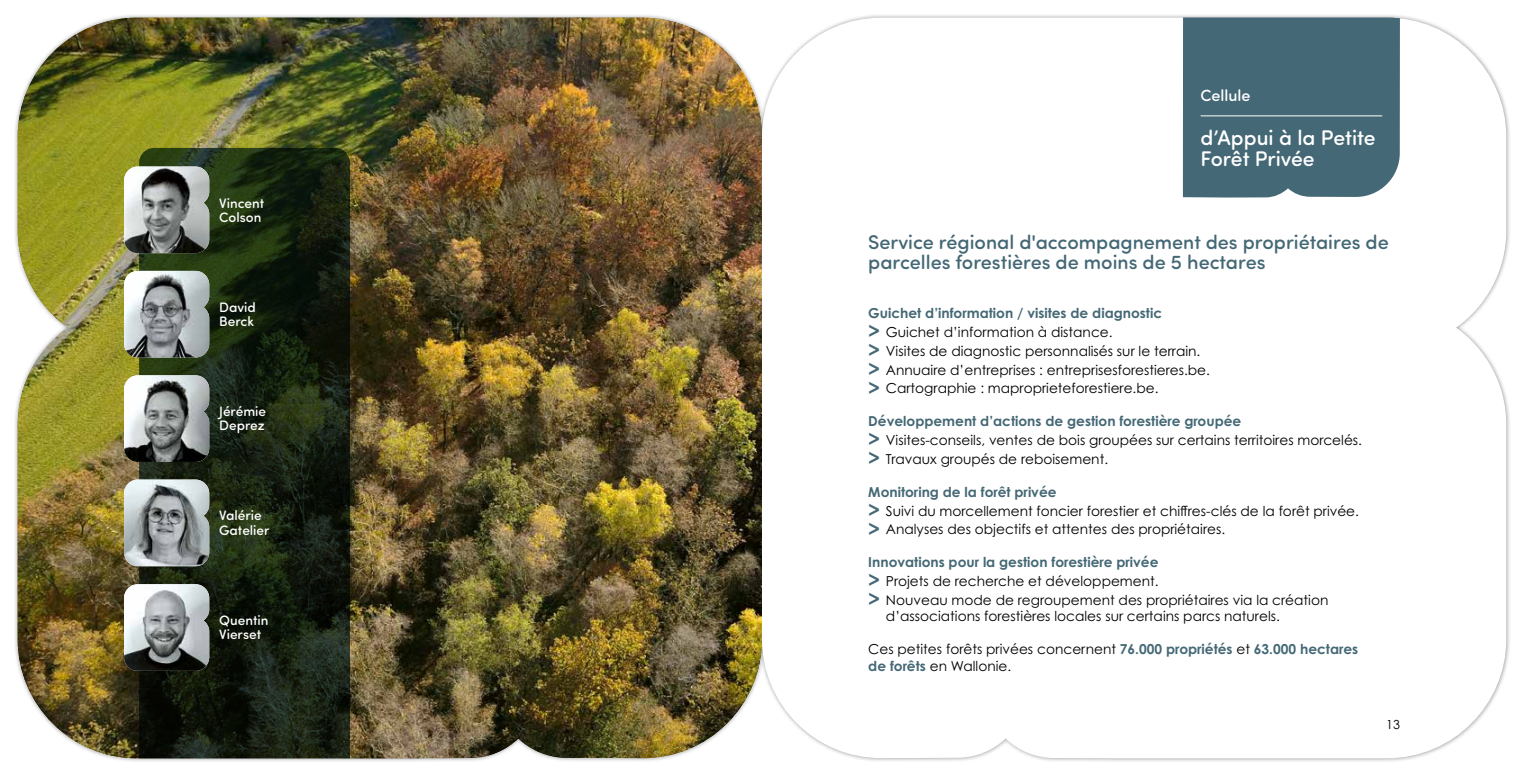
<style>
.page{position:relative;width:1524px;height:776px;background:#fff}
.page>*{position:absolute;margin:0;border:0;box-sizing:border-box;transform-origin:0 0}
.t1{font:500 21.25px/21.2px "Sofia Pro Soft";color:#fff}
.t2{font:500 20px/20px "Sofia Pro Soft";color:#446875}
.t3{font:500 16.25px "Sofia Pro Soft";color:#fff}
.t4{font:13.75px/18.8px "Century Gothic Pro";color:#000}
.t5{font:500 13.75px/14.1px "Sofia Pro Soft";color:#fff}
.t6{font:12.5px "Century Gothic Pro";color:#000}
.s1{font-weight:700;color:#446875}
.s2{font-weight:700;font-size:20px;color:#446875}
</style>
<div class="page">
<div style="left:0;top:0;width:1524px;height:776px;background:#000;opacity:.4"></div>
<p class="t5" style="left:219px;top:195px;width:46px">Vincent<br>Colson</p>
<p class="t5" style="left:219px;top:299px;width:38px">David<br>Berck</p>
<p class="t5" style="left:219px;top:403px;width:48px">Jérémie<br>Deprez</p>
<p class="t5" style="left:219px;top:508px;width:52px">Valérie<br>Gatelier</p>
<p class="t5" style="left:219px;top:612px;width:51px">Quentin<br>Vierset</p>
<p class="t3" style="left:1200px;top:83px;width:51px">Cellule</p>
<h1 class="t1" style="left:1200px;top:125px;width:176px">d’Appui à la Petite<br>Forêt Privée</h1>
<h2 class="t2" style="left:868px;top:231px;width:522px">Service régional d'accompagnement des propriétaires de parcelles forestières de moins de 5 hectares</h2>
<p class="t4" style="left:868px;top:304px;width:343px"><span class="s1">Guichet d’information / visites de diagnostic<br></span><span class="s2">&gt;</span> Guichet d’information à distance.<br><span class="s2">&gt;</span> Visites de diagnostic personnalisés sur le terrain. <span class="s2">&gt;</span> Annuaire d’entreprises : entreprisesforestieres.be. <span class="s2">&gt;</span> Cartographie : maproprieteforestiere.be.</p>
<p class="t4" style="left:868px;top:412px;width:495px"><span class="s1">Développement d’actions de gestion forestière groupée<br></span><span class="s2">&gt;</span> Visites-conseils, ventes de bois groupées sur certains territoires morcelés. <span class="s2">&gt;</span> Travaux groupés de reboisement.</p>
<p class="t4" style="left:868px;top:482px;width:492px"><span class="s1">Monitoring de la forêt privée<br></span><span class="s2">&gt;</span> Suivi du morcellement foncier forestier et chiffres-clés de la forêt privée. <span class="s2">&gt;</span> Analyses des objectifs et attentes des propriétaires.</p>
<p class="t4" style="left:868px;top:553px;width:461px"><span class="s1">Innovations pour la gestion forestière privée<br></span><span class="s2">&gt;</span> Projets de recherche et développement.<br><span class="s2">&gt;</span> Nouveau mode de regroupement des propriétaires via la création</p>
<p class="t4" style="left:886px;top:607px;width:395px">d’associations forestières locales sur certains parcs naturels.</p>
<p class="t4" style="left:868px;top:641px;width:491px;line-height:16.5px">Ces petites forêts privées concernent <span class="s1">76.000 propriétés</span> et <span class="s1">63.000 hectares de forêts</span> en Wallonie.</p>
<p class="t6" style="left:1386px;top:717px;width:15px">13</p>
</div>
